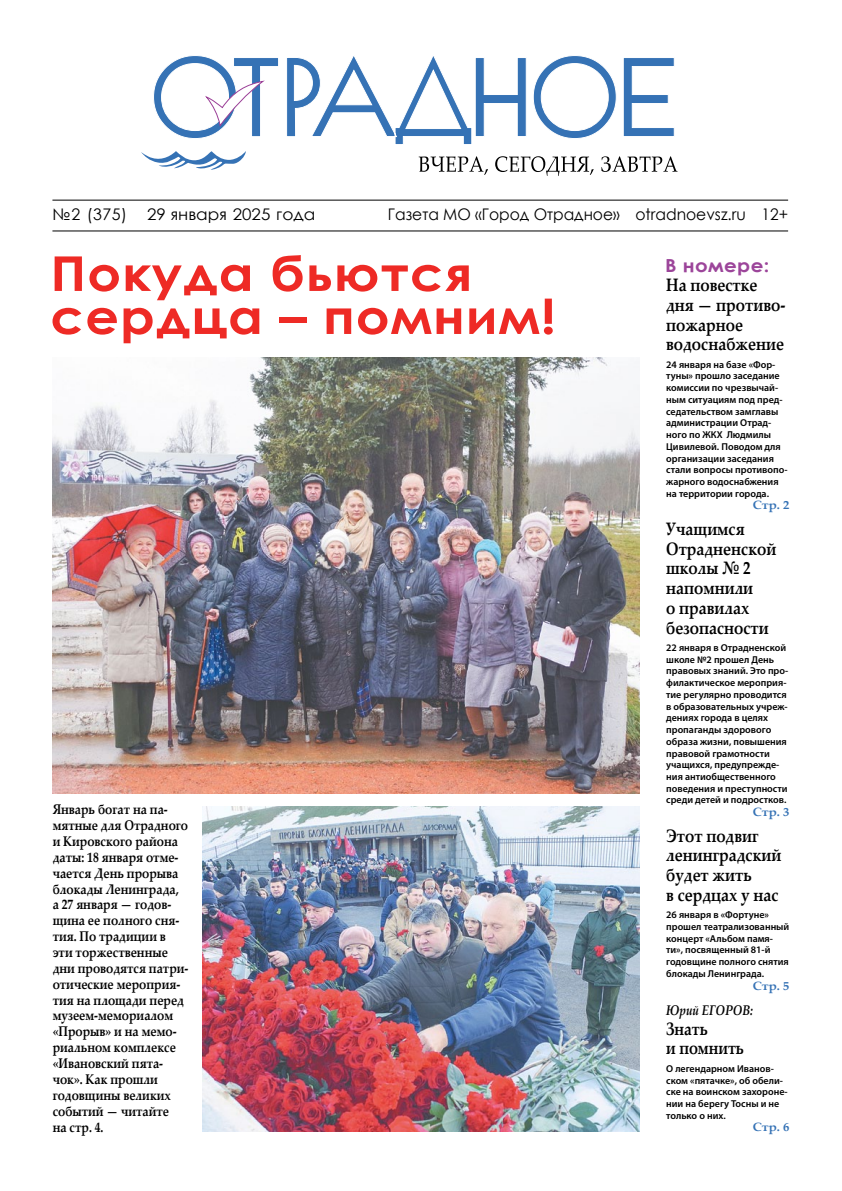
<style>
.page{position:relative;width:842px;height:1191px;background:#fff}
.page>*{position:absolute;margin:0;border:0;box-sizing:border-box;transform-origin:0 0}
.t1{font:700 48px/43px "Century Gothic";letter-spacing:.02em;color:#ee2a25;scale:1.1 1}
.t2{font:700 18px/19.7px "Palatino Linotype";color:#000;scale:.83 1}
.t3{font:700 18px/19.7px "Palatino Linotype";color:#000;scale:.8 1}
.t4{font:700 18px "Century Gothic";letter-spacing:.02em;color:#9c459a;scale:1.1 1}
.t5{font:16px "Century Gothic";color:#000}
.t6{font:16px "Century Gothic";color:#000;scale:1.06 1}
.t7{font:700 14px/15.9px "Palatino Linotype";color:#000;scale:.83 1}
.t8{font:italic 700 14px "Palatino Linotype";color:#000;scale:.83 1}
.t9{font:700 12px "Palatino Linotype";color:#3572b5;scale:1.05 1}
.t10{font:600 10px/11.7px "Myriad Pro";color:#000}
</style>
<div class="page">
<hr style="left:52px;top:200px;width:736px;height:1px;background:#000">
<hr style="left:52px;top:231px;width:736px;height:1px;background:#000">
<img style="left:203px;top:806px;width:436px;height:325px">
<img style="left:52px;top:357px;width:587px;height:437px">
<svg style="left:153px;top:55px;width:522px;height:89px"></svg>
<svg style="left:419px;top:156px;width:258px;height:20px"></svg>
<svg style="left:205px;top:80px;width:62px;height:48px"></svg>
<svg style="left:141px;top:151px;width:105px;height:19px"></svg>
<h3 class="t5" style="left:52px;top:203px;width:76px">№2 (375)</h3>
<h3 class="t6" style="left:147px;top:203px;width:160px">29 января 2025 года</h3>
<h3 class="t5" style="left:388px;top:203px;width:402px">Газета МО «Город Отрадное» otradnoevsz.ru 12+</h3>
<h2 class="t4" style="left:665px;top:251px;width:96px">В номере:</h2>
<h2 class="t2" style="left:666px;top:274px;width:145px">На повестке дня — противо&shy;пожарное водоснабжение</h2>
<p class="t10" style="left:666px;top:358px;width:123px">24 января на базе «Фор&shy;туны» прошло заседание комиссии по чрезвычай&shy;ным ситуациям под пред&shy;седательством замглавы администрации Отрад&shy;ного по ЖКХ Людмилы<br>Цивилевой. Поводом для организации заседания стали вопросы противопо&shy;жарного водоснабжения на территории города.</p>
<p class="t9" style="left:753px;top:497px;width:37px">Стр. 2</p>
<h2 class="t2" style="left:666px;top:518px;width:134px">Учащимся<br>Отрадненской школы № 2 напомнили<br>о правилах безопасности</h2>
<p class="t10" style="left:666px;top:641px;width:124px">22 января в Отрадненской школе №2 прошел День правовых знаний. Это про&shy;филактическое мероприя&shy;тие регулярно проводится в образовательных учреж&shy;дениях города в целях пропаганды здорового образа жизни, повышения правовой грамотности учащихся, предупрежде&shy;ния антиобщественного поведения и преступности среди детей и подростков.</p>
<p class="t9" style="left:753px;top:803px;width:37px">Стр. 3</p>
<h2 class="t2" style="left:666px;top:825px;width:140px">Этот подвиг ленинградский будет жить<br>в сердцах у нас</h2>
<p class="t10" style="left:666px;top:908px;width:125px">26 января в «Фортуне» прошел театрализованный концерт «Альбом памя&shy;ти», посвященный 81-й годовщине полного снятия блокады Ленинграда.</p>
<p class="t9" style="left:753px;top:977px;width:37px">Стр. 5</p>
<h3 class="t8" style="left:666px;top:1000px;width:106px">Юрий ЕГОРОВ:</h3>
<h2 class="t3" style="left:666px;top:1018px;width:99px">Знать<br>и помнить</h2>
<p class="t10" style="left:666px;top:1062px;width:123px">О легендарном Иванов&shy;ском «пятачке», об обели&shy;ске на воинском захороне&shy;нии на берегу Тосны и не только о них.</p>
<p class="t9" style="left:753px;top:1118px;width:37px">Стр. 6</p>
<h1 class="t1" style="left:50px;top:250px;width:461px">Покуда бьются сердца – помним!</h1>
<p class="t7" style="left:53px;top:801px;width:165px">Январь богат на па&shy;мятные для Отрадного и Кировского района даты: 18 января отме&shy;чается День прорыва блокады Ленинграда,<br>а 27 января — годов&shy;щина ее полного сня&shy;тия. По традиции в эти торжественные дни проводятся патри&shy;отические мероприя&shy;тия на площади перед музеем-мемориалом «Прорыв» и на мемо&shy;риальном комплексе «Ивановский пята&shy;чок». Как прошли годовщины великих событий — читайте<br>на стр. 4.</p>
</div>
